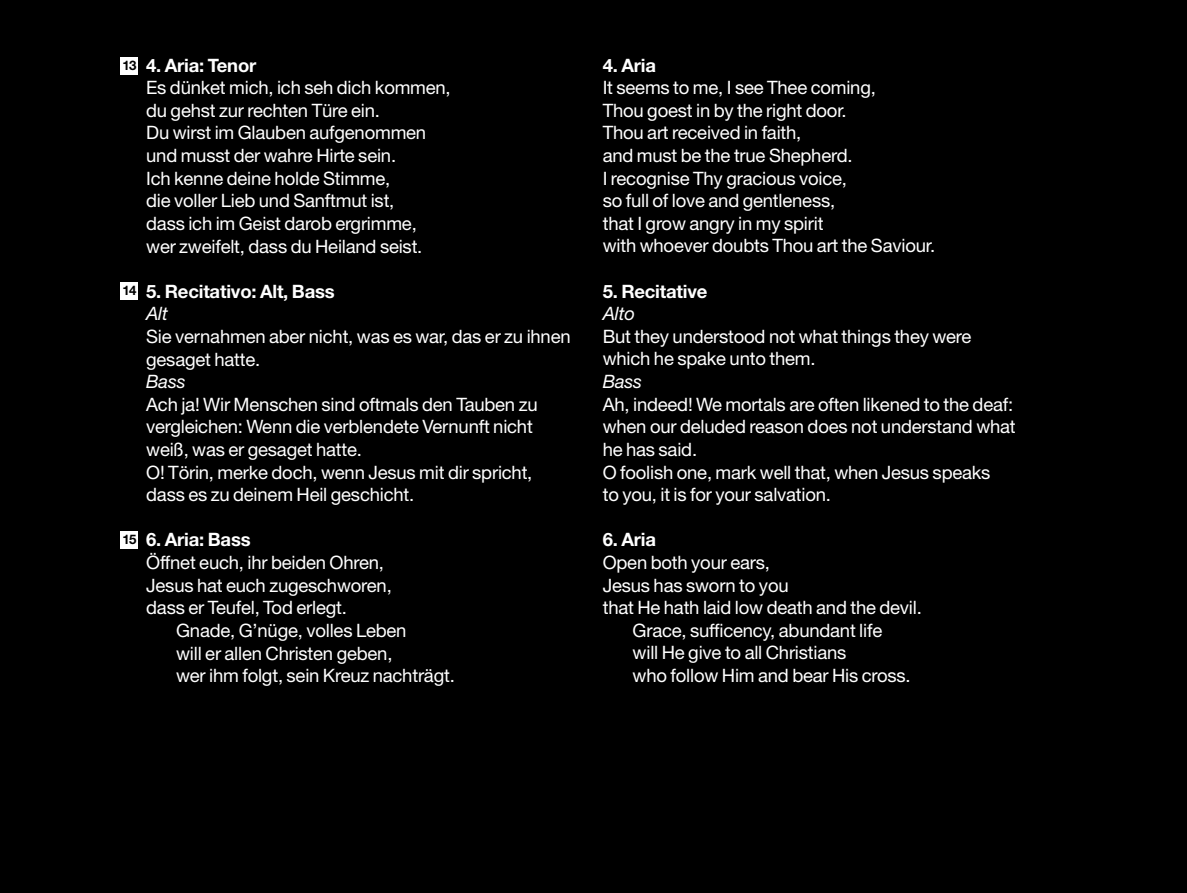
<style>
.page{position:relative;width:1187px;height:893px;background:#fff}
.page>*{position:absolute;margin:0;border:0;box-sizing:border-box;transform-origin:0 0}
.t1{font:18.45px/22.6px "Helvetica Neue";letter-spacing:-.01em;color:#fff}
.t2{font:700 18.45px "Helvetica Neue";letter-spacing:-.01em;color:#fff}
.t3{font:italic 18.45px "Helvetica Neue";letter-spacing:-.01em;color:#fff}
.t4{font:700 13.2px "Helvetica Neue";color:#000}
</style>
<div class="page">
<div style="left:0;top:0;width:1186px;height:893px;background:#000"></div>
<p class="t4" style="left:123px;top:57px;width:15px">13</p>
<p class="t4" style="left:123px;top:282px;width:15px">14</p>
<p class="t4" style="left:123px;top:532px;width:15px">15</p>
<p class="t2" style="left:146px;top:54px;width:112px">4. Aria: Tenor</p>
<p class="t1" style="left:146px;top:76px;width:306px">Es dünket mich, ich seh dich kommen, du gehst zur rechten Türe ein.<br>Du wirst im Glauben aufgenommen und musst der wahre Hirte sein.<br>Ich kenne deine holde Stimme,<br>die voller Lieb und Sanftmut ist,<br>dass ich im Geist darob ergrimme, wer zweifelt, dass du Heiland seist.</p>
<p class="t2" style="left:146px;top:280px;width:190px">5. Recitativo: Alt, Bass</p>
<p class="t3" style="left:146px;top:303px;width:23px">Alt</p>
<p class="t1" style="left:146px;top:325px;width:426px">Sie vernahmen aber nicht, was es war, das er zu ihnen gesaget hatte.</p>
<p class="t3" style="left:146px;top:370px;width:41px">Bass</p>
<p class="t1" style="left:146px;top:393px;width:393px">Ach ja! Wir Menschen sind oftmals den Tauben zu vergleichen: Wenn die verblendete Vernunft nicht weiß, was er gesaget hatte.<br>O! Törin, merke doch, wenn Jesus mit dir spricht, dass es zu deinem Heil geschicht.</p>
<p class="t2" style="left:146px;top:528px;width:106px">6. Aria: Bass</p>
<p class="t1" style="left:146px;top:551px;width:247px">Öffnet euch, ihr beiden Ohren,<br>Jesus hat euch zugeschworen, dass er Teufel, Tod erlegt.</p>
<p class="t1" style="left:176px;top:619px;width:280px">Gnade, G’nüge, volles Leben<br>will er allen Christen geben,<br>wer ihm folgt, sein Kreuz nachträgt.</p>
<p class="t2" style="left:602px;top:54px;width:55px">4. Aria</p>
<p class="t1" style="left:602px;top:76px;width:334px">It seems to me, I see Thee coming,<br>Thou goest in by the right door.<br>Thou art received in faith,<br>and must be the true Shepherd.<br>I recognise Thy gracious voice,<br>so full of love and gentleness,<br>that I grow angry in my spirit<br>with whoever doubts Thou art the Saviour.</p>
<p class="t2" style="left:602px;top:280px;width:106px">5. Recitative</p>
<p class="t3" style="left:602px;top:303px;width:34px">Alto</p>
<p class="t1" style="left:602px;top:325px;width:370px">But they understood not what things they were which he spake unto them.</p>
<p class="t3" style="left:602px;top:370px;width:41px">Bass</p>
<p class="t1" style="left:602px;top:393px;width:414px">Ah, indeed! We mortals are often likened to the deaf: when our deluded reason does not understand what he has said.<br>O foolish one, mark well that, when Jesus speaks<br>to you, it is for your salvation.</p>
<p class="t2" style="left:602px;top:528px;width:55px">6. Aria</p>
<p class="t1" style="left:602px;top:551px;width:169px">Open both your ears,</p>
<p class="t1" style="left:602px;top:573px;width:187px">Jesus has sworn to you</p>
<p class="t1" style="left:602px;top:596px;width:320px">that He hath laid low death and the devil.</p>
<p class="t1" style="left:632px;top:619px;width:251px">Grace, sufficency, abundant life</p>
<p class="t1" style="left:632px;top:641px;width:215px">will He give to all Christians</p>
<p class="t1" style="left:632px;top:664px;width:279px">who follow Him and bear His cross.</p>
</div>
